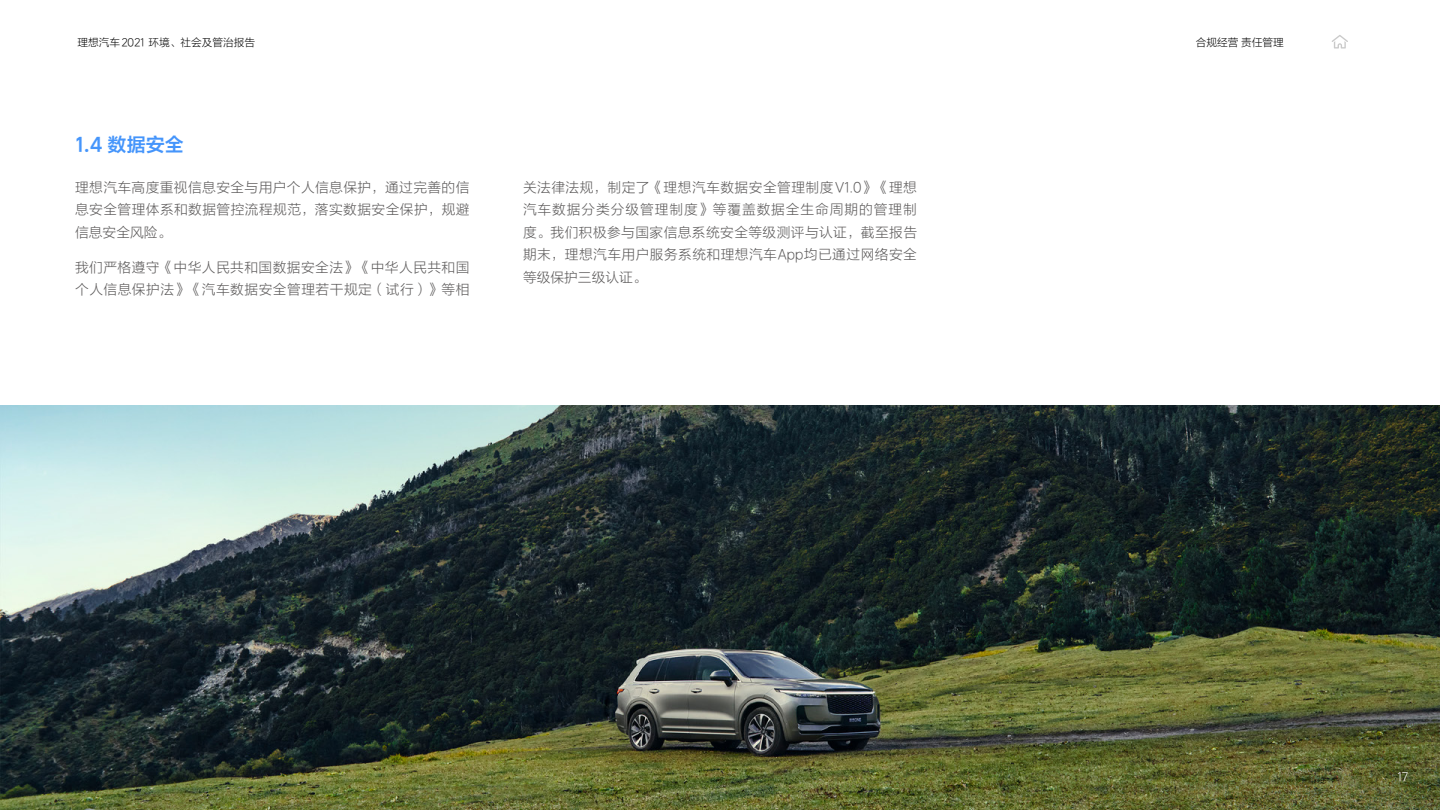
<style>
.page{position:relative;width:1440px;height:810px;background:#fff}
.page>*{position:absolute;margin:0;border:0;box-sizing:border-box;transform-origin:0 0}
.t1{font:700 18.75px "LICIUMFONT2022";color:#4595fb}
.t2{font:13.5px/22.5px "LICIUMFONT2022";letter-spacing:.03em;color:#595757;text-align:justify}
.t3{font:12px "LICIUMFONT2022";color:#fff}
.t4{font:10.5px "LICIUMFONT2022";color:#000}
</style>
<div class="page">
<img style="left:0;top:406px;width:1440px;height:404px">
<svg style="left:1332px;top:35px;width:16px;height:14px"></svg>
<p class="t4" style="left:78px;top:36px;width:179px">理想汽车 2021 环境、社会及管治报告</p>
<p class="t4" style="left:1196px;top:36px;width:90px">合规经营 责任管理</p>
<h1 class="t1" style="left:75px;top:132px;width:110px">1.4 数据安全</h1>
<p class="t2" style="left:75px;top:176px;width:396px">理想汽车高度重视信息安全与用户个人信息保护，通过完善的信息安全管理体系和数据管控流程规范，落实数据安全保护，规避信息安全风险。</p>
<p class="t2" style="left:75px;top:256px;width:396px">我们严格遵守《中华人民共和国数据安全法》《中华人民共和国个人信息保护法》《汽车数据安全管理若干规定（试行）》等相</p>
<p class="t2" style="left:523px;top:176px;width:396px">关法律法规，制定了《理想汽车数据安全管理制度 V1.0》《理想汽车数据分类分级管理制度》等覆盖数据全生命周期的管理制度。我们积极参与国家信息系统安全等级测评与认证，截至报告期末，理想汽车用户服务系统和理想汽车App均已通过网络安全等级保护三级认证。</p>
<p class="t3" style="left:1397px;top:769px;width:13px">17</p>
</div>
